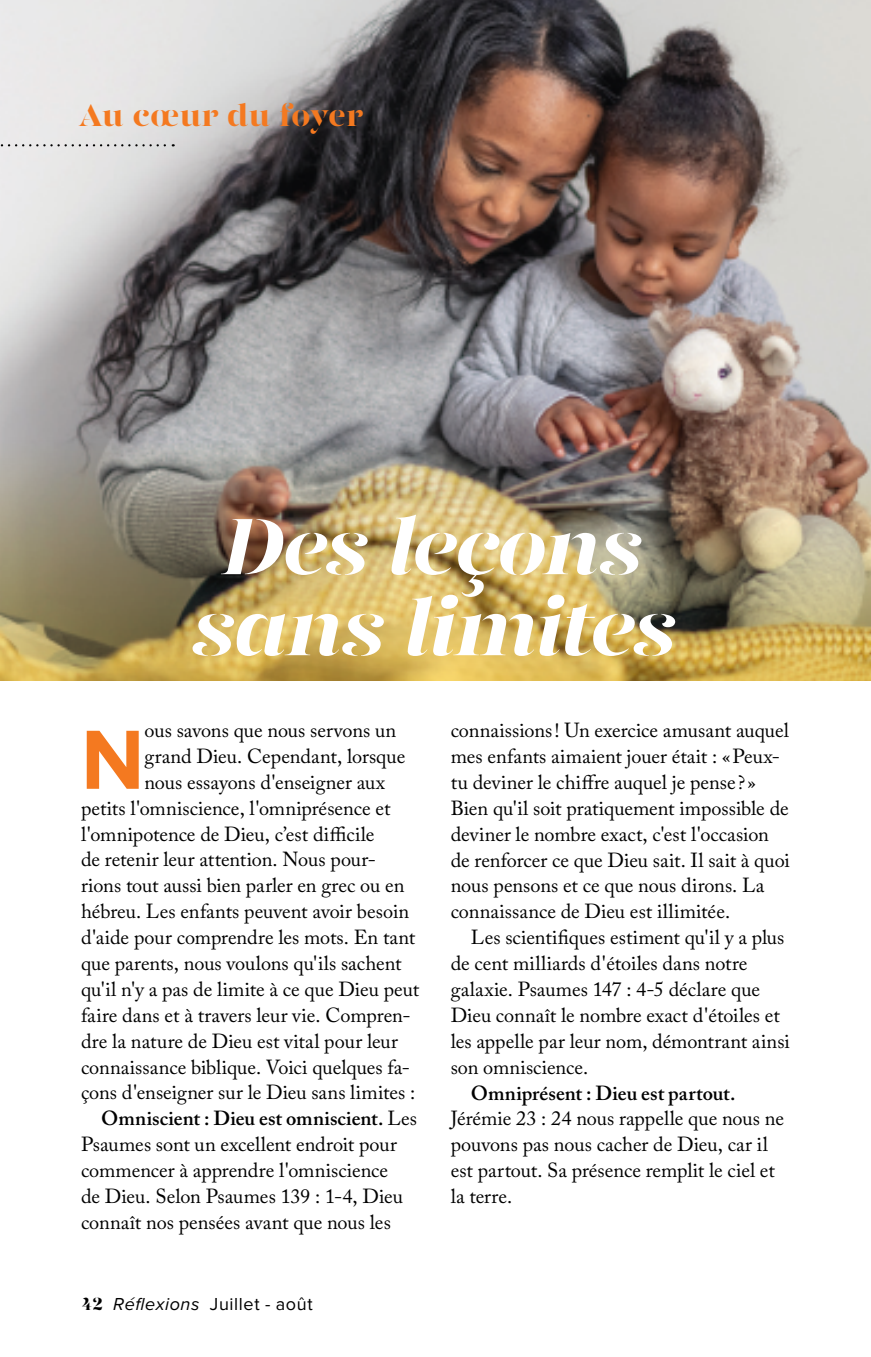
<style>
.page{position:relative;width:871px;height:1357px;background:#fff}
.page>*{position:absolute;margin:0;border:0;box-sizing:border-box;transform-origin:0 0}
.t1{font:700 87.08px "Proxima Nova";color:#f47920}
.t2{font:italic 900 81px/81px "Gabriela Stencil";letter-spacing:-.03em;color:#fff;text-align:center}
.t3{font:900 31.5px "Gabriela Stencil";letter-spacing:.01em;color:#f47920}
.t4{font:20.25px/25.9px "Adobe Caslon Pro";color:#000}
.t5{font:600 20.25px "Adobe Caslon Pro";color:#000}
.t6{font:18px "Proxima Nova";letter-spacing:.035em;color:#000}
.s1{font-weight:400}
.s2{font-family:"Gabriela Stencil";font-weight:900}
.s3{font-style:italic}
</style>
<div class="page">
<img style="left:0;top:0;width:871px;height:411px">
<img style="left:0;top:411px;width:871px;height:269px">
<svg style="left:0;top:144px;width:174px;height:2px"></svg>
<h3 class="t3" style="left:80px;top:95px;width:286px">Au cœur du foyer</h3>
<h2 class="t2" style="left:188px;top:507px;width:486px">Des leçons sans limites</h2>
<h1 class="t1" style="left:81px;top:710px;width:65px">N</h1>
<p class="t4" style="left:144px;top:717px;width:253px">ous savons que nous servons un</p>
<p class="t4" style="left:144px;top:743px;width:262px">grand Dieu. Cependant, lorsque</p>
<p class="t4" style="left:144px;top:769px;width:242px">nous essayons d'enseigner aux</p>
<p class="t4" style="left:81px;top:795px;width:311px">petits l'omniscience, l'omniprésence et</p>
<p class="t4" style="left:81px;top:821px;width:295px">l'omnipotence de Dieu, c’est difficile</p>
<p class="t4" style="left:81px;top:846px;width:296px">de retenir leur attention. Nous pour-</p>
<p class="t4" style="left:81px;top:872px;width:325px">rions tout aussi bien parler en grec ou en</p>
<p class="t4" style="left:81px;top:898px;width:330px">hébreu. Les enfants peuvent avoir besoin</p>
<p class="t4" style="left:81px;top:924px;width:336px">d'aide pour comprendre les mots. En tant</p>
<p class="t4" style="left:81px;top:950px;width:322px">que parents, nous voulons qu'ils sachent</p>
<p class="t4" style="left:81px;top:976px;width:340px">qu'il n'y a pas de limite à ce que Dieu peut</p>
<p class="t4" style="left:81px;top:1002px;width:331px">faire dans et à travers leur vie. Compren-</p>
<p class="t4" style="left:81px;top:1028px;width:319px">dre la nature de Dieu est vital pour leur</p>
<p class="t4" style="left:81px;top:1053px;width:331px">connaissance biblique. Voici quelques fa-</p>
<p class="t4" style="left:81px;top:1079px;width:336px">çons d'enseigner sur le Dieu sans limites :</p>
<p class="t5" style="left:101px;top:1106px;width:317px">Omniscient : Dieu est omniscient. <span class="s1">Les</span></p>
<p class="t4" style="left:81px;top:1131px;width:317px">Psaumes sont un excellent endroit pour</p>
<p class="t4" style="left:81px;top:1157px;width:309px">commencer à apprendre l'omniscience</p>
<p class="t4" style="left:81px;top:1183px;width:323px">de Dieu. Selon Psaumes 139 : 1-4, Dieu</p>
<p class="t4" style="left:81px;top:1209px;width:311px">connaît nos pensées avant que nous les</p>
<p class="t6" style="left:82px;top:1294px;width:232px"><span class="s2">42</span> <span class="s3">Réflexions</span> Juillet - août</p>
<p class="t4" style="left:451px;top:717px;width:341px">connaissions! Un exercice amusant auquel mes enfants aimaient jouer était : «Peux&shy;tu deviner le chiffre auquel je pense?» Bien qu'il soit pratiquement impossible de deviner le nombre exact, c'est l'occasion de renforcer ce que Dieu sait. Il sait à quoi nous pensons et ce que nous dirons. La connaissance de Dieu est illimitée.</p>
<p class="t4" style="left:451px;top:924px;width:341px;text-indent:20px">Les scientifiques estiment qu'il y a plus de cent milliards d'étoiles dans notre galaxie. Psaumes 147 : 4-5 déclare que Dieu connaît le nombre exact d'étoiles et les appelle par leur nom, démontrant ainsi son omniscience.</p>
<p class="t5" style="left:471px;top:1080px;width:266px">Omniprésent : Dieu est partout.</p>
<p class="t4" style="left:451px;top:1105px;width:335px">Jérémie 23 : 24 nous rappelle que nous ne pouvons pas nous cacher de Dieu, car il est partout. Sa présence remplit le ciel et la terre.</p>
</div>
